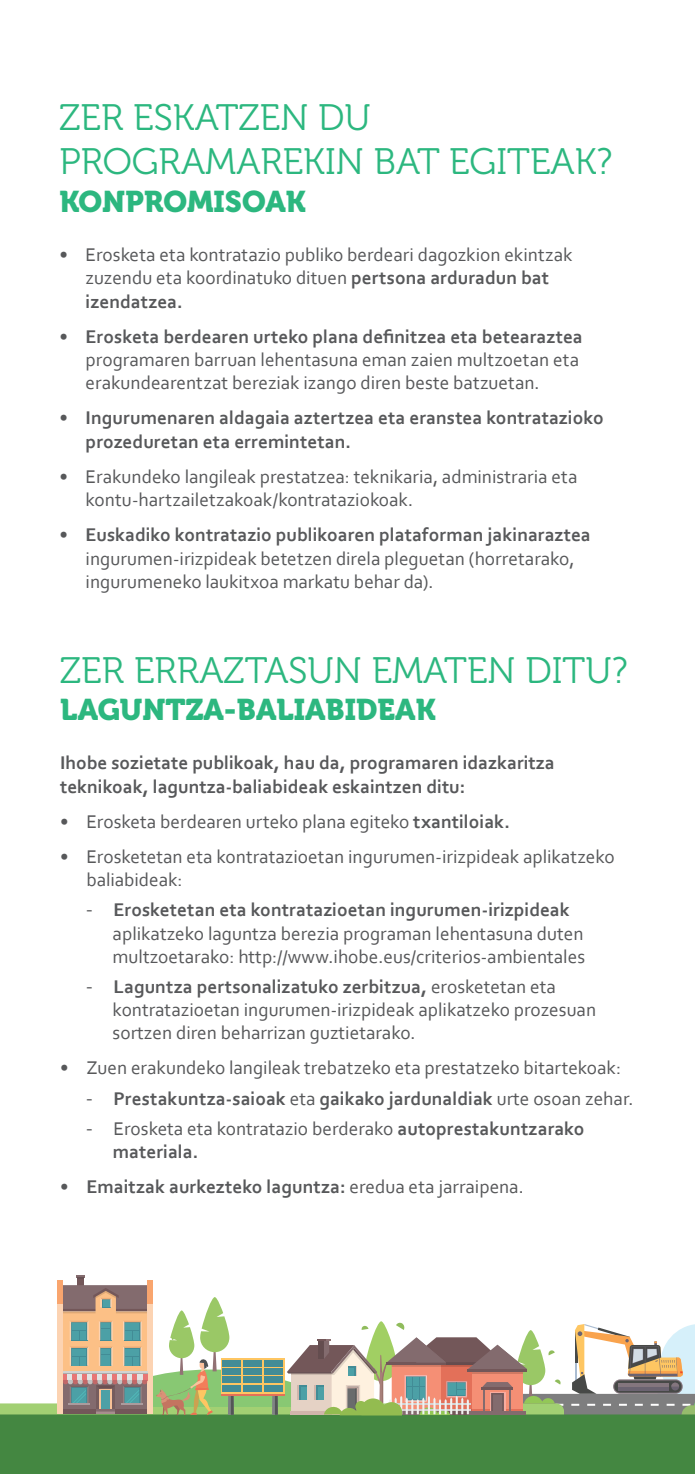
<style>
.page{position:relative;width:695px;height:1474px;background:#fff}
.page>*{position:absolute;margin:0;border:0;box-sizing:border-box;transform-origin:0 0}
.t1{font:36.75px/44.1px "Museo 300";color:#2cb77f}
.t2{font:29.75px "Museo 900";color:#2cb77f}
.t3{font:19.25px/23.1px "Corbel";color:#57585a}
.t4{font:700 19.25px/23.1px "Corbel";color:#57585a}
.s1{font-weight:700}
.s2{font-weight:400}
.s3{font-family:"Myriad Pro"}
.s4{font-family:"Myriad Pro";font-weight:400}
</style>
<div class="page">
<svg style="left:0;top:1275px;width:695px;height:198px"></svg>
<h1 class="t1" style="left:59px;top:96px;width:554px">ZER ESKATZEN DU<br>PROGRAMAREKIN BAT EGITEAK?</h1>
<h2 class="t2" style="left:59px;top:185px;width:248px">KONPROMISOAK</h2>
<p class="t3" style="left:86px;top:243px;width:488px;text-indent:-26px">• Erosketa eta kontratazio publiko berdeari dagozkion ekintzak zuzendu eta koordinatuko dituen <span class="s1">pertsona arduradun bat izendatzea.</span></p>
<p class="t3" style="left:86px;top:324px;width:498px;text-indent:-26px">• <span class="s1">Erosketa berdearen urteko plana definitzea eta betearaztea </span>programaren barruan lehentasuna eman zaien multzoetan eta erakundearentzat bereziak izango diren beste batzuetan.</p>
<p class="t4" style="left:86px;top:406px;width:519px;text-indent:-26px"><span class="s2">•</span> Ingurumenaren aldagaia aztertzea eta eranstea kontratazioko prozeduretan eta erremintetan.</p>
<p class="t3" style="left:86px;top:464px;width:493px;text-indent:-26px">• Erakundeko langileak prestatzea: teknikaria, administraria eta kontu-hartzailetzakoak/kontrataziokoak.</p>
<p class="t3" style="left:86px;top:523px;width:506px;text-indent:-26px">• <span class="s1">Euskadiko kontratazio publikoaren plataforman jakinaraztea </span>ingurumen-irizpideak betetzen direla pleguetan (horretarako, ingurumeneko laukitxoa markatu behar da).</p>
<h1 class="t1" style="left:60px;top:648px;width:569px">ZER ERRAZTASUN EMATEN DITU?</h1>
<h2 class="t2" style="left:60px;top:692px;width:377px">LAGUNTZA-BALIABIDEAK</h2>
<p class="t4" style="left:60px;top:751px;width:496px">Ihobe sozietate publikoak, hau da, programaren idazkaritza teknikoak, laguntza-baliabideak eskaintzen ditu:</p>
<p class="t3" style="left:60px;top:809px;width:451px">• Erosketa berdearen urteko plana egiteko <span class="s1">txantiloiak.</span></p>
<p class="t3" style="left:86px;top:844px;width:529px;text-indent:-26px">• Erosketetan eta kontratazioetan ingurumen-irizpideak aplikatzeko baliabideak:</p>
<p class="t3" style="left:113px;top:898px;width:474px;text-indent:-26px"><span class="s3">-</span> <span class="s1">Erosketetan eta kontratazioetan ingurumen-irizpideak </span>aplikatzeko laguntza berezia programan lehentasuna duten multzoetarako: http://www.ihobe.eus/criterios-ambientales</p>
<p class="t3" style="left:113px;top:974px;width:485px;text-indent:-26px"><span class="s3">-</span> <span class="s1">Laguntza pertsonalizatuko zerbitzua,</span> erosketetan eta kontratazioetan ingurumen-irizpideak aplikatzeko prozesuan sortzen diren beharrizan guztietarako.</p>
<p class="t3" style="left:60px;top:1056px;width:562px">• Zuen erakundeko langileak trebatzeko eta prestatzeko bitartekoak:</p>
<p class="t4" style="left:86px;top:1086px;width:548px"><span class="s4">-</span> Prestakuntza-saioak <span class="s2">eta</span> gaikako jardunaldiak <span class="s2">urte osoan zehar.</span></p>
<p class="t3" style="left:113px;top:1116px;width:473px;text-indent:-26px"><span class="s3">-</span> Erosketa eta kontratazio berderako <span class="s1">autoprestakuntzarako materiala.</span></p>
<p class="t4" style="left:60px;top:1174px;width:465px"><span class="s2">•</span> Emaitzak aurkezteko laguntza: <span class="s2">eredua eta jarraipena.</span></p>
</div>
